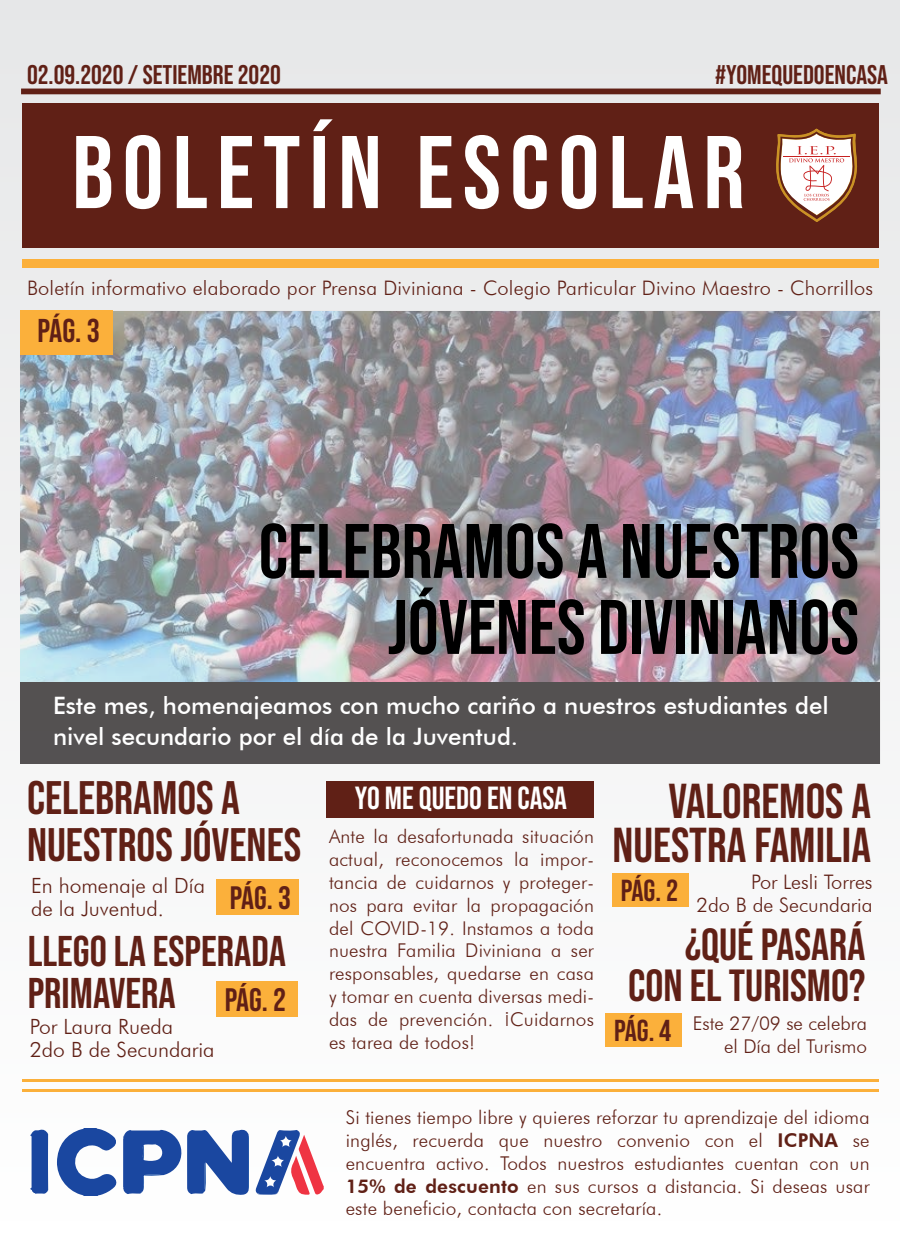
<style>
.page{position:relative;width:900px;height:1250px;background:#fff}
.page>*{position:absolute;margin:0;border:0;box-sizing:border-box;transform-origin:0 0}
.t1{font:103px "Bebas Neue";letter-spacing:.085em;color:#fff}
.t2{font:77px/76px "Bebas Neue";color:#000;text-align:right}
.t3{font:49px/44px "Bebas Neue";color:#602016;text-align:right}
.t4{font:47px/47px "Bebas Neue";color:#602016}
.t5{font:45px/41px "Bebas Neue";color:#602016;text-align:right}
.t6{font:43px/42px "Bebas Neue";color:#602016}
.t7{font:33px "Bebas Neue";color:#602016}
.t8{font:32.4px "Bebas Neue";color:#602016}
.t9{font:32px "Bebas Neue";color:#fff}
.t10{font:30.4px "Bebas Neue";color:#602016}
.t11{font:30.3px "Bebas Neue";color:#602016}
.t12{font:27px "Bebas Neue";color:#602016}
.t13{font:500 24px/31px "Futura BT";color:#fff}
.t14{font:300 21px/23px "Futura BT";color:#602016}
.t15{font:300 20px/23px "Futura BT";letter-spacing:.01em;color:#602016;text-align:right}
.t16{font:300 19px/22.8px "Futura BT";letter-spacing:.01em;color:#602016;text-align:justify}
.s1{font-size:32.5px}
.s2{font-weight:800}
</style>
<div class="page">
<div style="left:0;top:0;width:900px;height:1250px;background:linear-gradient(to bottom,#e3e3e3,#fff)"></div>
<img style="left:20px;top:310px;width:861px;height:454px">
<div style="left:23px;top:104px;width:856px;height:144px;background:#602016"></div>
<div style="left:21px;top:89px;width:860px;height:5px;border:3px solid #602016"></div>
<hr style="left:23px;top:1079px;width:856px;height:3px;background:#fbb03b">
<hr style="left:23px;top:1089px;width:856px;height:3px;background:#fbb03b">
<div style="left:23px;top:259px;width:856px;height:9px;background:#fbb03b"></div>
<div style="left:216px;top:880px;width:83px;height:35px;background:#fbb03b"></div>
<div style="left:327px;top:781px;width:267px;height:36px;background:#602016"></div>
<svg style="left:776px;top:129px;width:81px;height:93px"></svg>
<div style="left:613px;top:873px;width:76px;height:33px;background:#fbb03b"></div>
<div style="left:20px;top:682px;width:860px;height:82px;background:#545151"></div>
<div style="left:20px;top:310px;width:92px;height:45px;background:#fbb03b"></div>
<svg style="left:57px;top:1128px;width:60px;height:68px"></svg>
<svg style="left:255px;top:1130px;width:69px;height:65px"></svg>
<svg style="left:30px;top:1129px;width:19px;height:65px"></svg>
<svg style="left:123px;top:1129px;width:126px;height:66px"></svg>
<div style="left:606px;top:1014px;width:76px;height:33px;background:#fbb03b"></div>
<div style="left:216px;top:982px;width:82px;height:35px;background:#fbb03b"></div>
<h3 class="t12" style="left:27px;top:59px;width:255px">02.09.2020 / SETIEMBRE 2020</h3>
<h3 class="t12" style="left:715px;top:59px;width:174px">#YOMEQUEDOENCASA</h3>
<h1 class="t1" style="left:72px;top:114px;width:674px">BOLETÍN ESCOLAR</h1>
<p class="t15" style="left:27px;top:276px;width:848px">Boletín informativo elaborado por Prensa Diviniana - Colegio Particular Divino Maestro - Chorrillos</p>
<h3 class="t7" style="left:38px;top:312px;width:64px">PÁG. 3</h3>
<h2 class="t2" style="left:259px;top:512px;width:602px">CELEBRAMOS A NUESTROS<br>JÓVENES DIVINIANOS</h2>
<p class="t13" style="left:53px;top:690px;width:777px">Este mes, homenajeamos con mucho cariño a nuestros estudiantes del nivel secundario por el día de la Juventud.</p>
<h3 class="t4" style="left:27px;top:774px;width:276px">CELEBRAMOS A<br>NUESTROS JÓVENES</h3>
<p class="t14" style="left:31px;top:874px;width:176px">En homenaje al Día de la Juventud.</p>
<h3 class="t3" style="left:613px;top:779px;width:260px">VALOREMOS A<br>NUESTRA FAMILIA</h3>
<h3 class="t9" style="left:355px;top:780px;width:214px">YO ME QUEDO EN CASA</h3>
<p class="t16" style="left:329px;top:825px;width:267px">Ante la desafortunada situación actual, reconocemos la impor&shy;tancia de cuidarnos y proteger&shy;nos para evitar la propagación del COVID-19. Instamos a toda nuestra Familia Diviniana a ser responsables, quedarse en casa y tomar en cuenta diversas medi&shy;das de prevención. ¡Cuidarnos es tarea de todos!</p>
<p class="t15" style="left:697px;top:870px;width:177px">Por Lesli Torres<br>2do B de Secundaria</p>
<h3 class="t8" style="left:230px;top:879px;width:63px">PÁG. 3</h3>
<h3 class="t10" style="left:621px;top:873px;width:59px">PÁG. 2</h3>
<h3 class="t5" style="left:628px;top:923px;width:239px">¿QUÉ PASARÁ<br>CON EL TURISMO?</h3>
<h3 class="t11" style="left:614px;top:1014px;width:59px">PÁG. 4</h3>
<h3 class="t6" style="left:28px;top:930px;width:260px">LLEGO LA ESPERADA<br>PRIMAVERA <span class="s1">PÁG. 2</span></h3>
<p class="t14" style="left:30px;top:1014px;width:186px">Por Laura Rueda<br>2do B de Secundaria</p>
<p class="t16" style="left:693px;top:1011px;width:176px;text-align:right">Este 27/09 se celebra el Día del Turismo</p>
<p class="t16" style="left:346px;top:1106px;width:526px">Si tienes tiempo libre y quieres reforzar tu aprendizaje del idioma inglés, recuerda que nuestro convenio con el <span class="s2">ICPNA</span> se encuentra activo. Todos nuestros estudiantes cuentan con un <span class="s2">15% de descuento</span> en sus cursos a distancia. Si deseas usar este beneficio, contacta con secretaría.</p>
</div>
